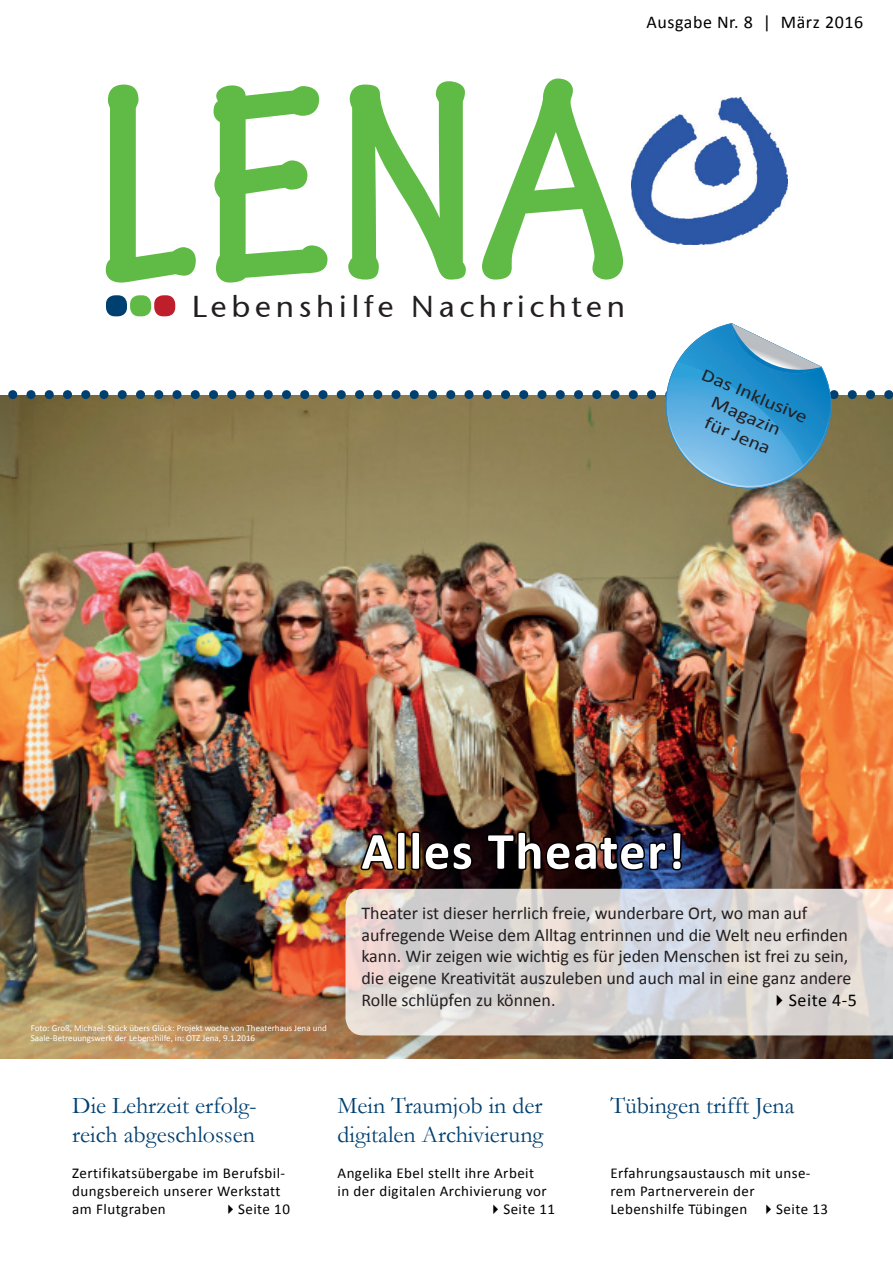
<style>
.page{position:relative;width:893px;height:1263px;background:#fff}
.page>*{position:absolute;margin:0;border:0;box-sizing:border-box;transform-origin:0 0}
.t1{font:700 condensed 300px "Tekton Pro";color:#60bb46}
.t2{font:700 52.5px "Calibri";letter-spacing:.03em;color:#fff}
.t3{font:500 31.5px "Stone Sans EF";letter-spacing:.13em;color:#231f20;scale:1.04 1}
.t4{font:24px/28.8px "Garamond";color:#004071}
.t5{font:18px/21.6px "Calibri";color:#231f20}
.t6{font:18px "Calibri";letter-spacing:.03em;color:#000}
.t7{font:18px/21.6px "Calibri";color:#231f20;text-align:center;scale:1.2 1}
.t8{font:15px/18px "Calibri";letter-spacing:.03em;color:#000}
.t9{font:9px/10.8px "Calibri";color:#fff}
</style>
<div class="page">
<img style="left:0;top:500px;width:893px;height:558px">
<img style="left:631px;top:97px;width:157px;height:148px">
<div style="left:130px;top:295px;width:21px;height:21px;background:#60bb46;border-radius:9px"></div>
<div style="left:106px;top:295px;width:21px;height:21px;background:#004071;border-radius:9px"></div>
<div style="left:154px;top:295px;width:21px;height:21px;background:#be1f2b;border-radius:9px"></div>
<img style="left:358px;top:823px;width:117px;height:50px">
<img style="left:484px;top:829px;width:200px;height:230px">
<svg style="left:345px;top:889px;width:548px;height:146px;background:#dad5d4"></svg>
<svg style="left:0;top:323px;width:893px;height:177px"></svg>
<h1 class="t1" style="left:92px;top:9px;width:539px">LENA</h1>
<h3 class="t3" style="left:191px;top:288px;width:419px">Lebenshilfe Nachrichten</h3>
<p class="t6" style="left:647px;top:10px;width:218px">Ausgabe Nr. 8 | März 2016</p>
<p class="t7" style="left:707px;top:363px;width:96px;rotate:23deg">Das Inklusive<br>Magazin<br>für Jena</p>
<p class="t9" style="left:31px;top:1022px;width:298px">Foto: Groß, Michael: Stück übers Glück: Projekt woche von Theaterhaus Jena und<br>Saale-Betreuungswerk der Lebenshilfe, in: OTZ Jena, 9.1.2016</p>
<h2 class="t2" style="left:361px;top:818px;width:325px">Alles Theater!</h2>
<p class="t5" style="left:361px;top:902px;width:492px">Theater ist dieser herrlich freie, wunderbare Ort, wo man auf aufregende Weise dem Alltag entrinnen und die Welt neu erfinden kann. Wir zeigen wie wichtig es für jeden Menschen ist frei zu sein, die eigene Kreativität auszuleben und auch mal in eine ganz andere Rolle schlüpfen zu können.</p>
<p class="t6" style="left:770px;top:988px;width:88px">✔Seite 4-5</p>
<h3 class="t4" style="left:72px;top:1091px;width:186px">Die Lehrzeit erfolg-</h3>
<h3 class="t4" style="left:610px;top:1091px;width:186px">Tübingen trifft Jena</h3>
<h3 class="t4" style="left:72px;top:1119px;width:184px">reich abgeschlossen</h3>
<p class="t8" style="left:338px;top:1164px;width:211px">Angelika Ebel stellt ihre Arbeit in der digitalen Archivierung vor</p>
<p class="t8" style="left:488px;top:1200px;width:69px">✔Seite 11</p>
<h3 class="t4" style="left:338px;top:1091px;width:207px">Mein Traumjob in der digitalen Archivierung</h3>
<p class="t8" style="left:72px;top:1164px;width:214px">Zertifikatsübergabe im Berufsbil&shy;dungsbereich unserer Werkstatt am Flutgraben</p>
<p class="t8" style="left:610px;top:1164px;width:219px">Erfahrungsaustausch mit unse&shy;rem Partnerverein der<br>Lebenshilfe Tübingen ✔Seite 13</p>
<p class="t8" style="left:223px;top:1200px;width:69px">✔Seite 10</p>
</div>
